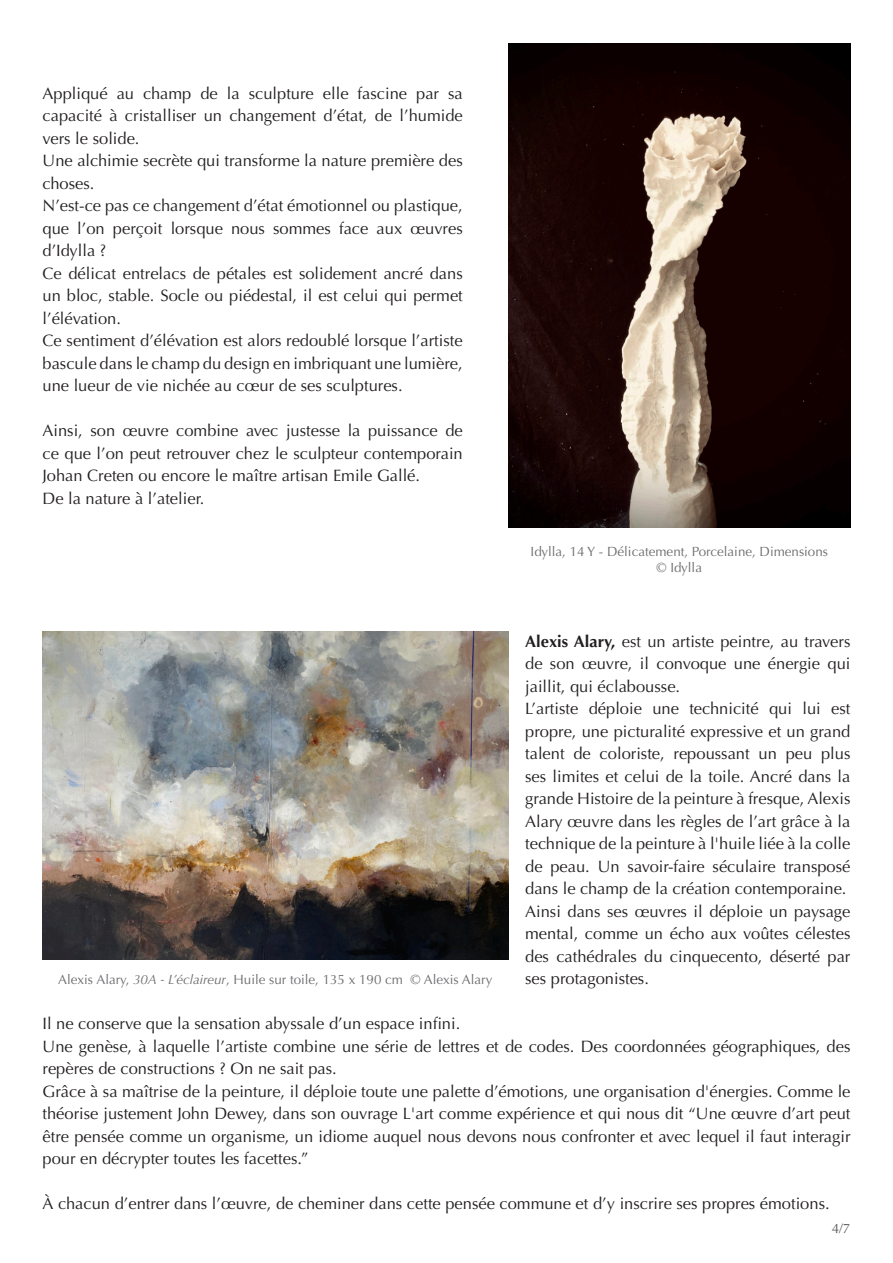
<style>
.page{position:relative;width:893px;height:1263px;background:#fff}
.page>*{position:absolute;margin:0;border:0;box-sizing:border-box;transform-origin:0 0}
.t1{font:16.5px/22.5px "Optima";color:#231f20;text-align:justify}
.t2{font:13.5px "Optima";color:#57585a}
.t3{font:13.35px "Optima";color:#6c6d70}
.s1{font-style:italic}
.s2{font-weight:700}
</style>
<div class="page">
<img style="left:508px;top:43px;width:342px;height:484px">
<img style="left:43px;top:631px;width:465px;height:328px">
<p class="t1" style="left:43px;top:82px;width:422px">Appliqué au champ de la sculpture elle fascine par sa capacité à cristalliser un changement d’état, de l’humide vers le solide.</p>
<p class="t1" style="left:43px;top:149px;width:422px">Une alchimie secrète qui transforme la nature première des choses.</p>
<p class="t1" style="left:43px;top:194px;width:422px">N’est-ce pas ce changement d’état émotionnel ou plastique, que l’on perçoit lorsque nous sommes face aux œuvres d’Idylla ?</p>
<p class="t1" style="left:43px;top:262px;width:422px">Ce délicat entrelacs de pétales est solidement ancré dans un bloc, stable. Socle ou piédestal, il est celui qui permet l’élévation.</p>
<p class="t1" style="left:43px;top:329px;width:422px">Ce sentiment d’élévation est alors redoublé lorsque l’artiste bascule dans le champ du design en imbriquant une lumière, une lueur de vie nichée au cœur de ses sculptures.</p>
<p class="t1" style="left:43px;top:419px;width:422px">Ainsi, son œuvre combine avec justesse la puissance de ce que l’on peut retrouver chez le sculpteur contemporain Johan Creten ou encore le maître artisan Emile Gallé.</p>
<p class="t1" style="left:43px;top:487px;width:163px">De la nature à l’atelier.</p>
<p class="t3" style="left:58px;top:972px;width:436px">Alexis Alary, <span class="s1">30A - L’éclaireur</span>, Huile sur toile, 135 x 190 cm © Alexis Alary</p>
<p class="t3" style="left:531px;top:543px;width:299px">Idylla, 14 Y - Délicatement, Porcelaine, Dimensions</p>
<p class="t3" style="left:657px;top:560px;width:47px">© Idylla</p>
<p class="t1" style="left:525px;top:630px;width:327px"><span class="s2">Alexis Alary,</span> est un artiste peintre, au travers de son œuvre, il convoque une énergie qui jaillit, qui éclabousse.</p>
<p class="t1" style="left:525px;top:697px;width:327px">L’artiste déploie une technicité qui lui est propre, une picturalité expressive et un grand talent de coloriste, repoussant un peu plus ses limites et celui de la toile. Ancré dans la grande Histoire de la peinture à fresque, Alexis Alary œuvre dans les règles de l’art grâce à la technique de la peinture à l'huile liée à la colle de peau. Un savoir-faire séculaire transposé dans le champ de la création contemporaine.</p>
<p class="t1" style="left:525px;top:900px;width:327px">Ainsi dans ses œuvres il déploie un paysage mental, comme un écho aux voûtes célestes des cathédrales du cinquecento, déserté par ses protagonistes.</p>
<p class="t1" style="left:43px;top:1012px;width:419px">Il ne conserve que la sensation abyssale d’un espace infini.</p>
<p class="t1" style="left:43px;top:1035px;width:809px">Une genèse, à laquelle l’artiste combine une série de lettres et de codes. Des coordonnées géographiques, des repères de constructions ? On ne sait pas.</p>
<p class="t1" style="left:43px;top:1080px;width:809px">Grâce à sa maîtrise de la peinture, il déploie toute une palette d’émotions, une organisation d'énergies. Comme le théorise justement John Dewey, dans son ouvrage L'art comme expérience et qui nous dit “Une œuvre d’art peut être pensée comme un organisme, un idiome auquel nous devons nous confronter et avec lequel il faut interagir pour en décrypter toutes les facettes.”</p>
<p class="t1" style="left:43px;top:1192px;width:789px">À chacun d’entrer dans l’œuvre, de cheminer dans cette pensée commune et d’y inscrire ses propres émotions.</p>
<p class="t2" style="left:832px;top:1220px;width:20px">4/7</p>
</div>
